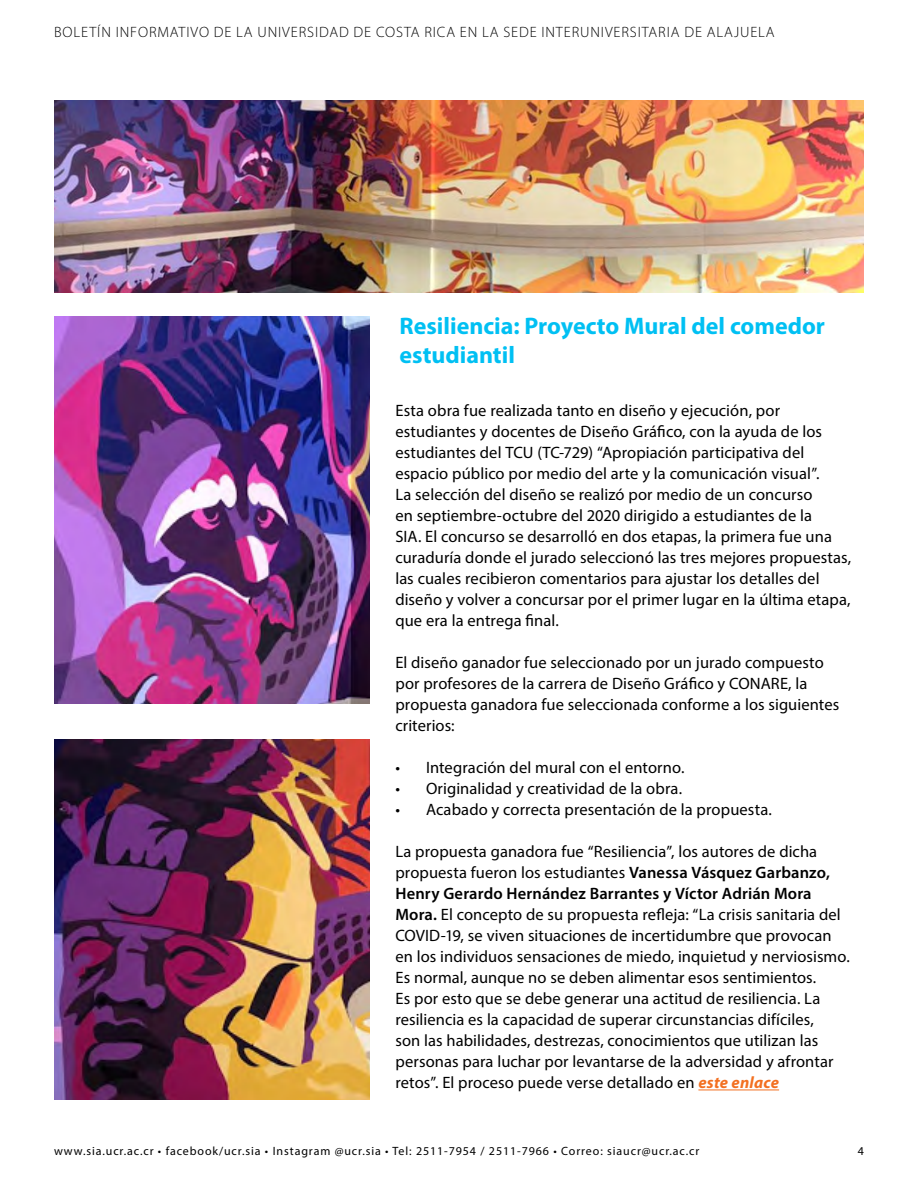
<style>
.page{position:relative;width:918px;height:1188px;background:#fff}
.page>*{position:absolute;margin:0;border:0;box-sizing:border-box;transform-origin:0 0}
.t1{font:700 24px/28.8px "Myriad Pro";color:#00c0f3}
.t2{font:16.5px/21px "Myriad Pro";letter-spacing:.005em;color:#000}
.t3{font:300 15px "Myriad Pro";letter-spacing:.06em;color:#000}
.t4{font:12px "Myriad Pro";letter-spacing:.075em;color:#000}
.s1{font-weight:600}
.s2{font-weight:700;font-style:italic;color:#f37021}
</style>
<div class="page">
<img style="left:54px;top:100px;width:810px;height:193px">
<img style="left:54px;top:316px;width:316px;height:387px">
<img style="left:54px;top:739px;width:316px;height:360px">
<hr style="left:698px;top:1090px;width:81px;height:1px;background:#f37021">
<p class="t3" style="left:54px;top:23px;width:722px">BOLETÍN INFORMATIVO DE LA UNIVERSIDAD DE COSTA RICA EN LA SEDE INTERUNIVERSITARIA DE ALAJUELA</p>
<h1 class="t1" style="left:400px;top:311px;width:427px">Resiliencia: Proyecto Mural del comedor estudiantil</h1>
<p class="t2" style="left:395px;top:400px;width:457px">Esta obra fue realizada tanto en diseño y ejecución, por estudiantes y docentes de Diseño Gráfico, con la ayuda de los estudiantes del TCU (TC-729) “Apropiación participativa del espacio público por medio del arte y la comunicación visual”.<br>La selección del diseño se realizó por medio de un concurso<br>en septiembre-octubre del 2020 dirigido a estudiantes de la<br>SIA. El concurso se desarrolló en dos etapas, la primera fue una curaduría donde el jurado seleccionó las tres mejores propuestas, las cuales recibieron comentarios para ajustar los detalles del diseño y volver a concursar por el primer lugar en la última etapa, que era la entrega final.</p>
<p class="t2" style="left:395px;top:652px;width:445px">El diseño ganador fue seleccionado por un jurado compuesto por profesores de la carrera de Diseño Gráfico y CONARE, la propuesta ganadora fue seleccionada conforme a los siguientes criterios:</p>
<p class="t2" style="left:395px;top:757px;width:291px">• Integración del mural con el entorno.</p>
<p class="t2" style="left:395px;top:778px;width:288px">• Originalidad y creatividad de la obra.</p>
<p class="t2" style="left:395px;top:799px;width:378px">• Acabado y correcta presentación de la propuesta.</p>
<p class="t2" style="left:395px;top:841px;width:456px">La propuesta ganadora fue “Resiliencia”, los autores de dicha propuesta fueron los estudiantes <span class="s1">Vanessa Vásquez Garbanzo, Henry Gerardo Hernández Barrantes y Víctor Adrián Mora Mora.</span> El concepto de su propuesta refleja: “La crisis sanitaria del COVID-19, se viven situaciones de incertidumbre que provocan en los individuos sensaciones de miedo, inquietud y nerviosismo.<br>Es normal, aunque no se deben alimentar esos sentimientos.<br>Es por esto que se debe generar una actitud de resiliencia. La resiliencia es la capacidad de superar circunstancias difíciles,<br>son las habilidades, destrezas, conocimientos que utilizan las personas para luchar por levantarse de la adversidad y afrontar retos”. El proceso puede verse detallado en <span class="s2">este enlace</span></p>
<p class="t4" style="left:54px;top:1144px;width:647px">www.sia.ucr.ac.cr • facebook/ucr.sia • Instagram @ucr.sia • Tel: 2511-7954 / 2511-7966 • Correo: siaucr@ucr.ac.cr</p>
<p class="t4" style="left:858px;top:1144px;width:8px">4</p>
</div>
